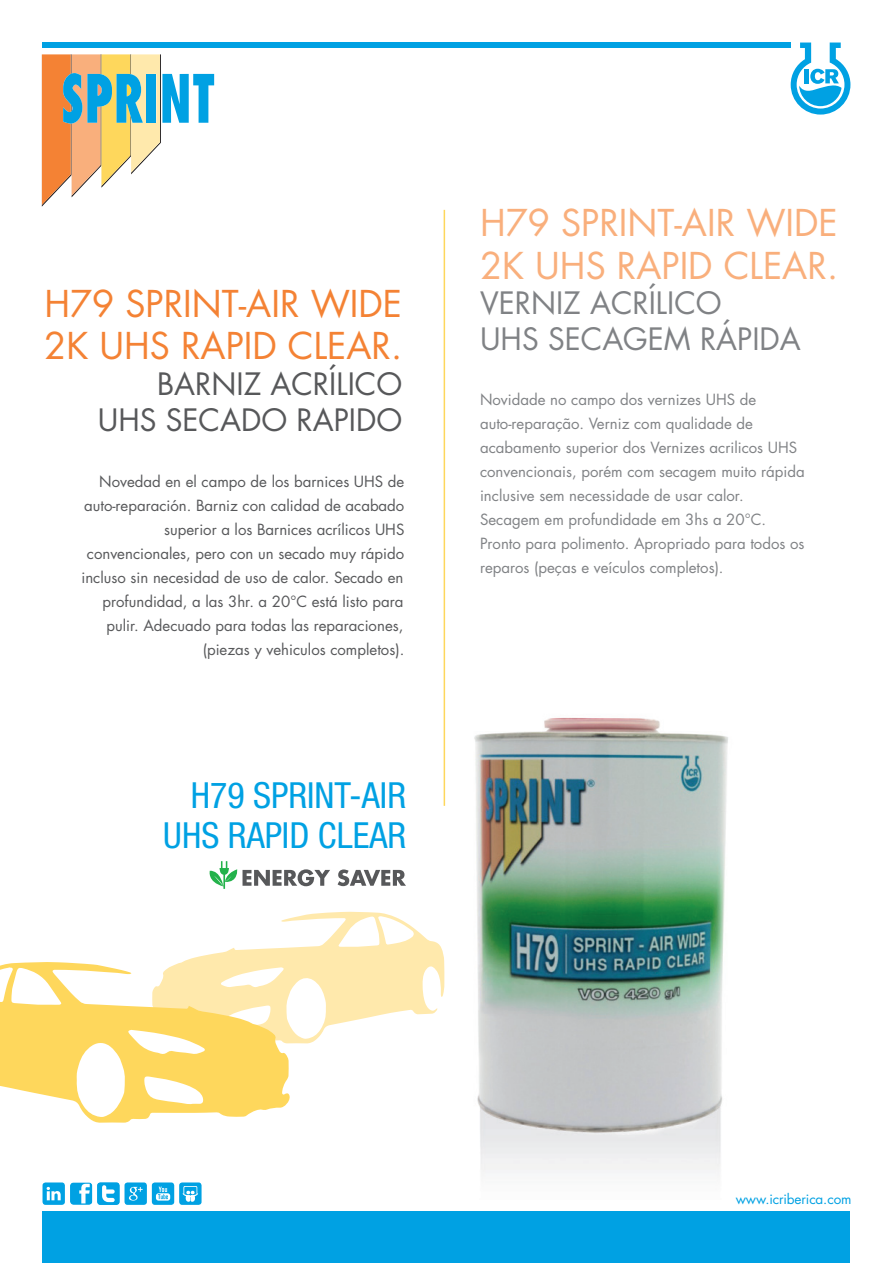
<style>
.page{position:relative;width:893px;height:1263px;background:#fff}
.page>*{position:absolute;margin:0;border:0;box-sizing:border-box;transform-origin:0 0}
.t1{font:36px/43.2px "Futura";color:#f9af7c}
.t2{font:36px/41.4px "Futura";color:#f48234}
.t3{font:condensed 36px/40.5px "Helvetica Neue";color:#00a1e3;text-align:right}
.t4{font:30px/36px "Futura";color:#808285}
.t5{font:30px/36px "Futura";color:#57585a;text-align:right}
.t6{font:15px/24px "Futura";color:#57585a;text-align:right}
.t7{font:15px/24px "Futura";color:#808285}
.t8{font:13.5px "Futura";letter-spacing:-.01em;color:#00a1e3}
</style>
<div class="page">
<img style="left:462px;top:717px;width:278px;height:495px">
<svg style="left:42px;top:54px;width:172px;height:153px"></svg>
<svg style="left:791px;top:43px;width:59px;height:72px"></svg>
<div style="left:42px;top:43px;width:749px;height:5px;background:#00a1e3"></div>
<div style="left:43px;top:1212px;width:807px;height:51px;background:#00a1e3"></div>
<hr style="left:444px;top:210px;width:1px;height:596px;background:#fed75c">
<svg style="left:183px;top:911px;width:261px;height:132px"></svg>
<svg style="left:0;top:962px;width:290px;height:161px;fill:#fed75c"></svg>
<div style="left:179px;top:1182px;width:23px;height:23px;background:#00a1e3;border-radius:3px"></div>
<svg style="left:183px;top:1186px;width:15px;height:16px"></svg>
<svg style="left:43px;top:1182px;width:131px;height:23px"></svg>
<svg style="left:209px;top:861px;width:197px;height:28px"></svg>
<h1 class="t2" style="left:44px;top:283px;width:360px">H79 SPRINT-AIR WIDE<br>2K UHS RAPID CLEAR.</h1>
<h2 class="t5" style="left:98px;top:365px;width:306px">BARNIZ ACRÍLICO<br>UHS SECADO RAPIDO</h2>
<p class="t6" style="left:81px;top:469px;width:324px">Novedad en el campo de los barnices UHS de auto-reparación. Barniz con calidad de acabado superior a los Barnices acrílicos UHS convencionales, pero con un secado muy rápido incluso sin necesidad de uso de calor. Secado en profundidad, a las 3hr. a 20°C está listo para pulir. Adecuado para todas las reparaciones, (piezas y vehiculos completos).</p>
<h1 class="t3" style="left:163px;top:774px;width:244px">H79 SPRINT-AIR<br>UHS RAPID CLEAR</h1>
<h1 class="t1" style="left:480px;top:200px;width:360px">H79 SPRINT-AIR WIDE<br>2K UHS RAPID CLEAR.</h1>
<h2 class="t4" style="left:480px;top:284px;width:322px">VERNIZ ACRÍLICO<br>UHS SECAGEM RÁPIDA</h2>
<p class="t7" style="left:480px;top:387px;width:326px">Novidade no campo dos vernizes UHS de auto-reparação. Verniz com qualidade de acabamento superior dos Vernizes acrilicos UHS convencionais, porém com secagem muito rápida inclusive sem necessidade de usar calor.<br>Secagem em profundidade em 3hs a 20°C.<br>Pronto para polimento. Apropriado para todos os reparos (peças e veículos completos).</p>
<p class="t8" style="left:736px;top:1190px;width:117px">www.icriberica.com</p>
</div>
